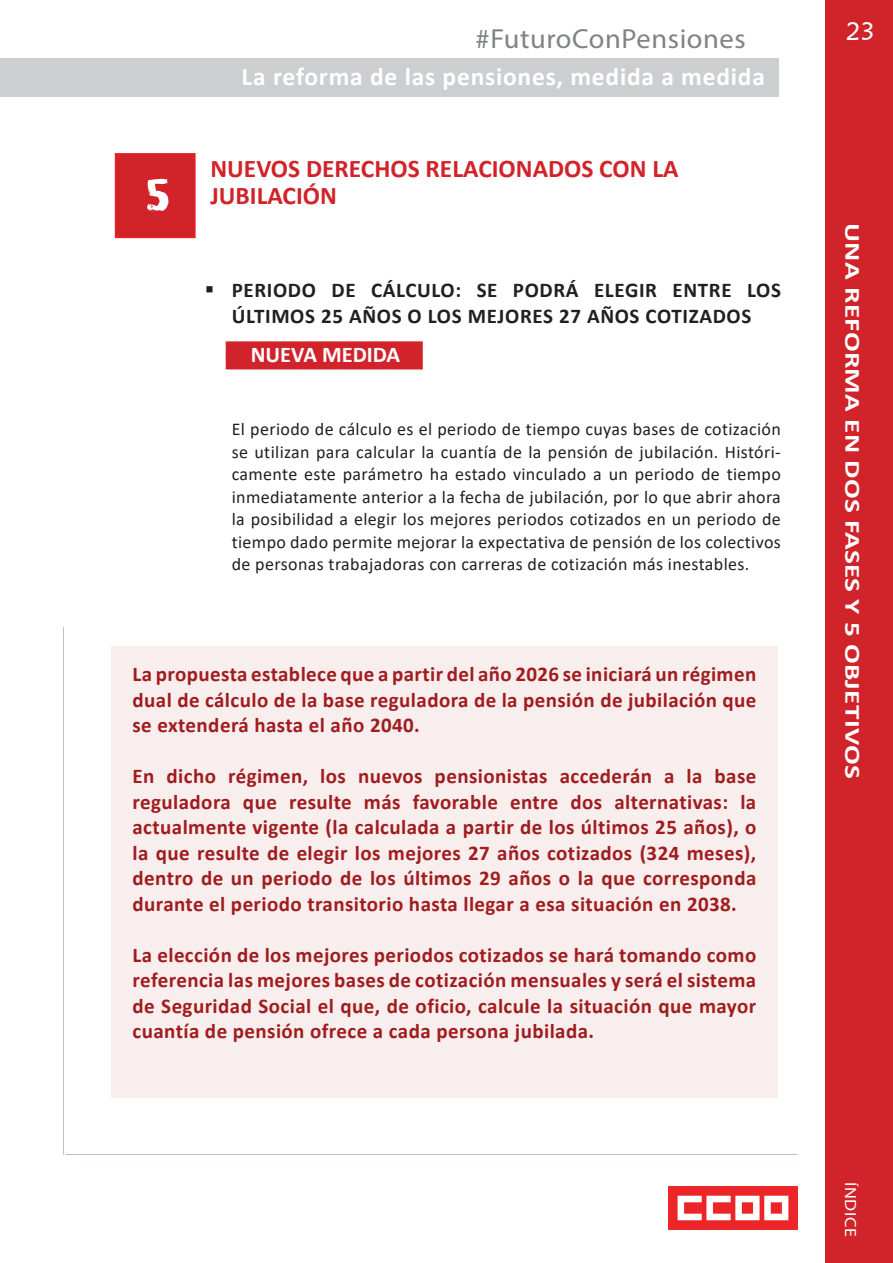
<style>
.page{position:relative;width:893px;height:1263px;background:#fff}
.page>*{position:absolute;margin:0;border:0;box-sizing:border-box;transform-origin:0 0}
.t1{font:51px "Reliable DEMO";color:#fff}
.t2{font:27.6px "Myriad Pro";letter-spacing:.02em;color:#808285}
.t3{font:700 25.5px/27px "Calibri";color:#d1232a}
.t4{font:700 25.5px "Calibri";letter-spacing:.03em;color:#fff}
.t5{font:25.5px "Maiandra GD";color:#fff}
.t6{font:700 22.5px "Calibri";color:#fff}
.t7{font:700 21.6px "Calibri";letter-spacing:.01em;color:#fff;scale:1.35 1}
.t8{font:700 21px/25.5px "Calibri";letter-spacing:.02em;color:#a01c1f;text-align:justify}
.t9{font:700 21px/25.5px "Calibri";letter-spacing:.03em;color:#231f20;text-align:center}
.t10{font:18px/22.5px "Calibri";letter-spacing:.02em;color:#231f20;text-align:justify}
.t11{font:16.2px "Myriad Pro";letter-spacing:.03em;color:#fff;scale:1.11 1}
</style>
<div class="page">
<div style="left:825px;top:2px;width:68px;height:1261px;background:#d1232a"></div>
<hr style="left:66px;top:1154px;width:731px;height:1px;background:#bcbdc0">
<hr style="left:63px;top:627px;width:1px;height:528px;background:#bcbdc0">
<div style="left:825px;top:0;width:68px;height:61px;background:#d1232a"></div>
<img style="left:668px;top:1186px;width:129px;height:43px">
<div style="left:0;top:58px;width:779px;height:39px;background:#cdced0"></div>
<div style="left:115px;top:153px;width:81px;height:85px;background:#d1232a;border:2px solid #ee1d23"></div>
<div style="left:111px;top:646px;width:666px;height:451px;background:#f8eeed"></div>
<svg style="left:225px;top:341px;width:198px;height:29px;background:#d22a31"></svg>
<h2 class="t2" style="left:476px;top:22px;width:272px">#FuturoConPensiones</h2>
<p class="t5" style="left:846px;top:15px;width:31px">23</p>
<h1 class="t1" style="left:146px;top:163px;width:26px">5</h1>
<p class="t4" style="left:242px;top:58px;width:525px">La reforma de las pensiones, medida a medida</p>
<p class="t3" style="left:210px;top:155px;width:470px">NUEVOS DERECHOS RELACIONADOS CON LA<br>JUBILACIÓN</p>
<p class="t9" style="left:205px;top:277px;width:578px">▪ PERIODO DE CÁLCULO: SE PODRÁ ELEGIR ENTRE LOS<br>ÚLTIMOS 25 AÑOS O LOS MEJORES 27 AÑOS COTIZADOS</p>
<p class="t6" style="left:251px;top:338px;width:151px">NUEVA MEDIDA</p>
<p class="t10" style="left:232px;top:418px;width:551px">El periodo de cálculo es el periodo de tiempo cuyas bases de cotización se utilizan para calcular la cuantía de la pensión de jubilación. Históri&shy;camente este parámetro ha estado vinculado a un periodo de tiempo inmediatamente anterior a la fecha de jubilación, por lo que abrir ahora la posibilidad a elegir los mejores periodos cotizados en un periodo de tiempo dado permite mejorar la expectativa de pensión de los colectivos de personas trabajadoras con carreras de cotización más inestables.</p>
<p class="t8" style="left:133px;top:661px;width:625px">La propuesta establece que a partir del año 2026 se iniciará un régimen dual de cálculo de la base reguladora de la pensión de jubilación que se extenderá hasta el año 2040.</p>
<p class="t8" style="left:133px;top:763px;width:625px">En dicho régimen, los nuevos pensionistas accederán a la base reguladora que resulte más favorable entre dos alternativas: la actualmente vigente (la calculada a partir de los últimos 25 años), o la que resulte de elegir los mejores 27 años cotizados (324 meses), dentro de un periodo de los últimos 29 años o la que corresponda durante el periodo transitorio hasta llegar a esa situación en 2038.</p>
<p class="t8" style="left:133px;top:942px;width:625px">La elección de los mejores periodos cotizados se hará tomando como referencia las mejores bases de cotización mensuales y será el sistema de Seguridad Social el que, de oficio, calcule la situación que mayor cuantía de pensión ofrece a cada persona jubilada.</p>
<p class="t7" style="left:868px;top:223px;width:413px;rotate:90deg">UNA REFORMA EN DOS FASES Y 5 OBJETIVOS</p>
<p class="t11" style="left:860px;top:1182px;width:51px;rotate:90deg">ÍNDICE</p>
</div>
